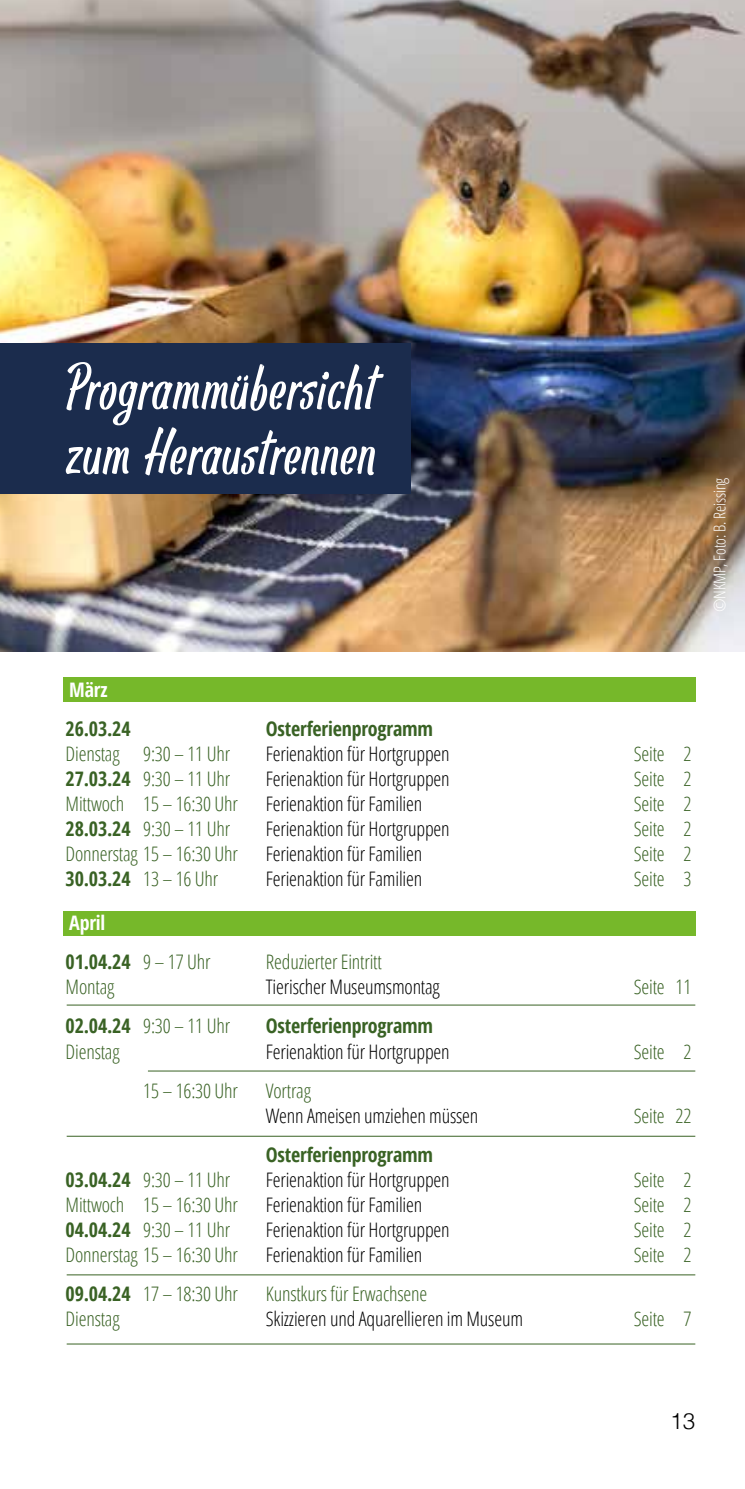
<style>
.page{position:relative;width:745px;height:1489px;background:#fff}
.page>*{position:absolute;margin:0;border:0;box-sizing:border-box;transform-origin:0 0}
.t1{font:67.5px/65px "Pan Pizza";letter-spacing:.025em;color:#fff}
.t2{font:300 22.5px "Helvetica";color:#000}
.t3{font:300 condensed 20px "Open Sans";letter-spacing:-.01em;color:#396224}
.t4{font:300 condensed 20px "Open Sans";letter-spacing:-.01em;color:#000}
.t5{font:700 condensed 20px/39.2px "Open Sans";letter-spacing:-.01em;color:#396224}
.t6{font:700 condensed 20px "Open Sans";color:#fff}
.t7{font:300 condensed 16.25px "Open Sans";letter-spacing:-.01em;color:#fff}
.s1{font-weight:700}
.s2{font-weight:300}
.s3{color:#fff}
</style>
<div class="page">
<img style="left:0;top:0;width:744px;height:651px">
<div style="left:0;top:343px;width:410px;height:151px;background:#1b2c4d"></div>
<div style="left:63px;top:677px;width:633px;height:24px;background:#76b82a"></div>
<div style="left:63px;top:911px;width:633px;height:24px;background:#76b82a"></div>
<hr style="left:67px;top:1004px;width:627px;height:1px;background:#396224">
<hr style="left:67px;top:1135px;width:627px;height:1px;background:#396224">
<hr style="left:67px;top:1274px;width:627px;height:1px;background:#396224">
<hr style="left:67px;top:1343px;width:627px;height:1px;background:#396224">
<hr style="left:148px;top:1070px;width:546px;height:1px;background:#396224">
<h1 class="t1" style="left:66px;top:357px;width:311px">Programmübersicht zum Heraustrennen</h1>
<p class="t7" style="left:708px;top:612px;width:136px;rotate:-90deg">©NKMP, Foto: B. Reissing</p>
<p class="t6" style="left:69px;top:675px;width:40px">März</p>
<p class="t5" style="left:66px;top:708px;width:66px">26.03.24</p>
<p class="t5" style="left:266px;top:708px;width:169px">Osterferienprogramm</p>
<p class="t3" style="left:66px;top:740px;width:166px">Dienstag 9:30 – 11 Uhr</p>
<p class="t4" style="left:266px;top:740px;width:185px">Ferienaktion für Hortgruppen</p>
<p class="t3" style="left:633px;top:740px;width:59px">Seite 2</p>
<p class="t3" style="left:66px;top:765px;width:166px"><span class="s1">27.03.24</span> 9:30 – 11 Uhr</p>
<p class="t4" style="left:266px;top:765px;width:185px">Ferienaktion für Hortgruppen</p>
<p class="t3" style="left:633px;top:765px;width:59px">Seite 2</p>
<p class="t3" style="left:66px;top:790px;width:174px">Mittwoch 15 – 16:30 Uhr</p>
<p class="t4" style="left:266px;top:790px;width:158px">Ferienaktion für Familien</p>
<p class="t3" style="left:633px;top:790px;width:59px">Seite 2</p>
<p class="t3" style="left:66px;top:815px;width:166px"><span class="s1">28.03.24</span> 9:30 – 11 Uhr</p>
<p class="t4" style="left:266px;top:815px;width:185px">Ferienaktion für Hortgruppen</p>
<p class="t3" style="left:633px;top:815px;width:59px">Seite 2</p>
<p class="t3" style="left:66px;top:840px;width:174px">Donnerstag 15 – 16:30 Uhr</p>
<p class="t4" style="left:266px;top:840px;width:158px">Ferienaktion für Familien</p>
<p class="t3" style="left:633px;top:840px;width:59px">Seite 2</p>
<p class="t5" style="left:66px;top:858px;width:154px">30.03.24 <span class="s2">13 – 16 Uhr</span></p>
<p class="t4" style="left:266px;top:865px;width:158px">Ferienaktion für Familien</p>
<p class="t3" style="left:633px;top:865px;width:59px">Seite 3</p>
<p class="t5" style="left:66px;top:902px;width:146px"><span class="s3">April<br></span>01.04.24 <span class="s2">9 – 17 Uhr</span></p>
<p class="t3" style="left:266px;top:948px;width:117px">Reduzierter Eintritt</p>
<p class="t3" style="left:66px;top:973px;width:50px">Montag</p>
<p class="t4" style="left:266px;top:973px;width:175px">Tierischer Museumsmontag</p>
<p class="t3" style="left:633px;top:973px;width:59px">Seite 11</p>
<p class="t3" style="left:66px;top:1012px;width:166px"><span class="s1">02.04.24</span> 9:30 – 11 Uhr</p>
<p class="t5" style="left:266px;top:1006px;width:169px">Osterferienprogramm</p>
<p class="t3" style="left:66px;top:1037px;width:56px">Dienstag</p>
<p class="t4" style="left:266px;top:1037px;width:185px">Ferienaktion für Hortgruppen</p>
<p class="t3" style="left:633px;top:1037px;width:59px">Seite 2</p>
<p class="t3" style="left:143px;top:1076px;width:96px">15 – 16:30 Uhr</p>
<p class="t3" style="left:266px;top:1076px;width:47px">Vortrag</p>
<p class="t4" style="left:266px;top:1101px;width:214px">Wenn Ameisen umziehen müssen</p>
<p class="t3" style="left:633px;top:1101px;width:59px">Seite 22</p>
<p class="t5" style="left:266px;top:1134px;width:169px">Osterferienprogramm</p>
<p class="t3" style="left:66px;top:1165px;width:166px"><span class="s1">03.04.24</span> 9:30 – 11 Uhr</p>
<p class="t4" style="left:266px;top:1165px;width:185px">Ferienaktion für Hortgruppen</p>
<p class="t3" style="left:633px;top:1165px;width:59px">Seite 2</p>
<p class="t3" style="left:66px;top:1190px;width:174px">Mittwoch 15 – 16:30 Uhr</p>
<p class="t4" style="left:266px;top:1190px;width:158px">Ferienaktion für Familien</p>
<p class="t3" style="left:633px;top:1190px;width:59px">Seite 2</p>
<p class="t3" style="left:66px;top:1215px;width:166px"><span class="s1">04.04.24</span> 9:30 – 11 Uhr</p>
<p class="t4" style="left:266px;top:1215px;width:185px">Ferienaktion für Hortgruppen</p>
<p class="t3" style="left:633px;top:1215px;width:59px">Seite 2</p>
<p class="t3" style="left:66px;top:1240px;width:174px">Donnerstag 15 – 16:30 Uhr</p>
<p class="t4" style="left:266px;top:1240px;width:158px">Ferienaktion für Familien</p>
<p class="t3" style="left:633px;top:1240px;width:59px">Seite 2</p>
<p class="t3" style="left:66px;top:1280px;width:174px"><span class="s1">09.04.24</span> 17 – 18:30 Uhr</p>
<p class="t3" style="left:266px;top:1280px;width:163px">Kunstkurs für Erwachsene</p>
<p class="t3" style="left:66px;top:1305px;width:56px">Dienstag</p>
<p class="t4" style="left:266px;top:1305px;width:258px">Skizzieren und Aquarellieren im Museum</p>
<p class="t3" style="left:633px;top:1305px;width:59px">Seite 7</p>
<p class="t2" style="left:669px;top:1401px;width:27px">13</p>
</div>
